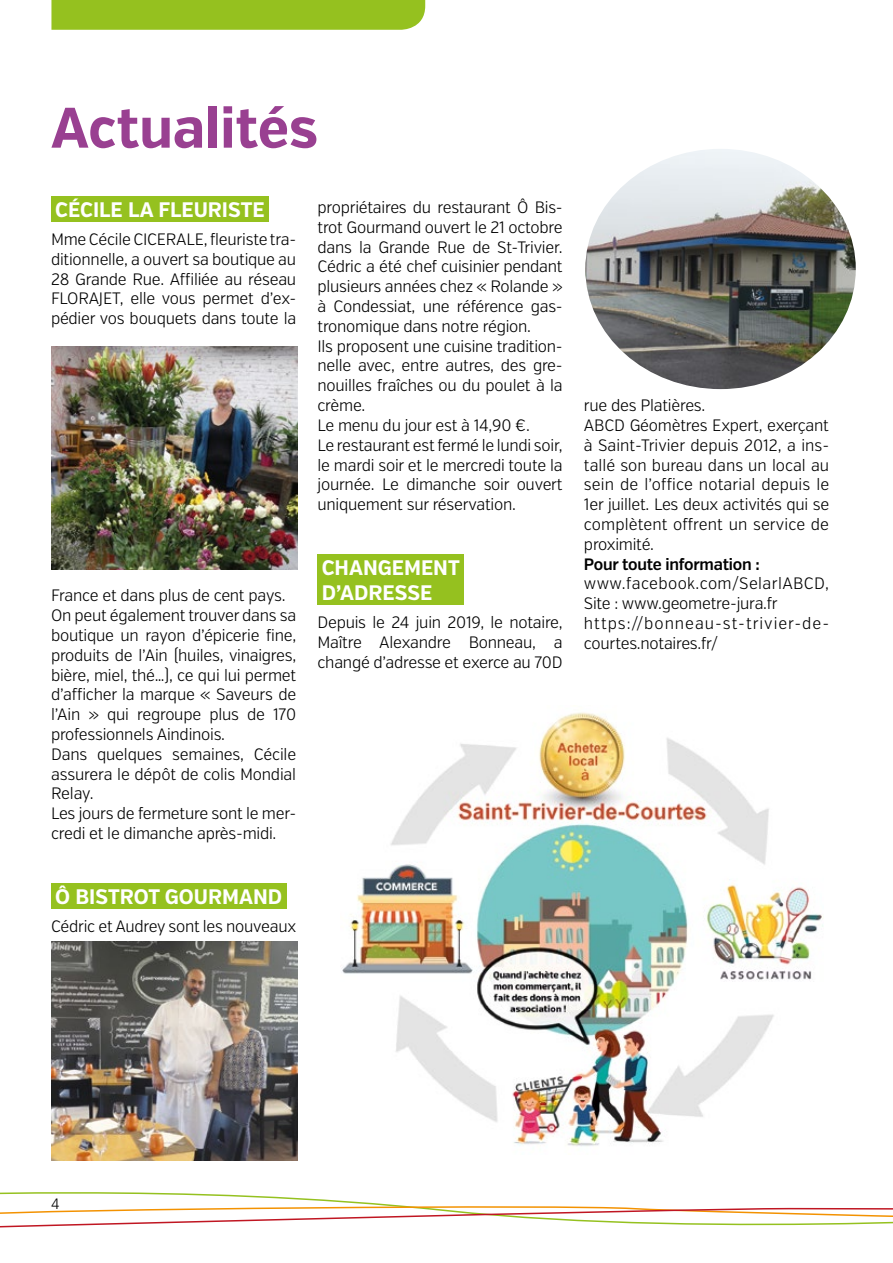
<style>
.page{position:relative;width:893px;height:1263px;background:#fff}
.page>*{position:absolute;margin:0;border:0;box-sizing:border-box;transform-origin:0 0}
.t1{font:700 57px "Verb Cond";color:#994091}
.t2{font:700 21px/25.2px "Verb Cond";color:#fff}
.t3{font:300 16.5px/19.8px "Verb Cond";letter-spacing:-.015em;color:#000}
.t4{font:300 16.5px/19.8px "Verb Cond";letter-spacing:.02em;color:#000}
.t5{font:600 16.5px "Verb Cond";letter-spacing:-.015em;color:#000}
.t6{font:300 15px "Verb Cond";color:#000}
</style>
<div class="page">
<svg style="left:0;top:1192px;width:233px;height:3px"></svg>
<svg style="left:0;top:1195px;width:893px;height:33px"></svg>
<div style="left:51px;top:196px;width:218px;height:26px;background:#95c11f"></div>
<div style="left:51px;top:884px;width:235px;height:25px;background:#95c11f"></div>
<div style="left:317px;top:555px;width:146px;height:50px;background:#95c11f"></div>
<div style="left:51px;top:0;width:374px;height:30px;background:#95c11f"></div>
<img style="left:51px;top:347px;width:247px;height:223px">
<img style="left:51px;top:942px;width:247px;height:219px">
<img style="left:585px;top:149px;width:271px;height:240px">
<img style="left:342px;top:712px;width:481px;height:434px">
<h1 class="t1" style="left:51px;top:93px;width:268px">Actualités</h1>
<p class="t2" style="left:55px;top:197px;width:211px">CÉCILE LA FLEURISTE</p>
<p class="t3" style="left:51px;top:230px;width:247px;text-align:justify">Mme Cécile CICERALE, fleuriste tra&shy;ditionnelle, a ouvert sa boutique au 28 Grande Rue. Affiliée au réseau FLORAJET, elle vous permet d’ex&shy;pédier vos bouquets dans toute la</p>
<p class="t3" style="left:51px;top:586px;width:247px">France et dans plus de cent pays.<br>On peut également trouver dans sa boutique un rayon d’épicerie fine, produits de l’Ain (huiles, vinaigres, bière, miel, thé…), ce qui lui permet d’afficher la marque « Saveurs de l’Ain » qui regroupe plus de 170 professionnels Aindinois.<br>Dans quelques semaines, Cécile assurera le dépôt de colis Mondial<br>Relay.<br>Les jours de fermeture sont le mer&shy;credi et le dimanche après-midi.</p>
<p class="t2" style="left:55px;top:884px;width:228px">Ô BISTROT GOURMAND</p>
<p class="t3" style="left:51px;top:917px;width:247px">Cédric et Audrey sont les nouveaux</p>
<p class="t3" style="left:317px;top:198px;width:247px">propriétaires du restaurant Ô Bis&shy;trot Gourmand ouvert le 21 octobre dans la Grande Rue de St-Trivier.<br>Cédric a été chef cuisinier pendant plusieurs années chez « Rolande » à Condessiat, une référence gas&shy;tronomique dans notre région.<br>Ils proposent une cuisine tradition&shy;nelle avec, entre autres, des gre&shy;nouilles fraîches ou du poulet à la crème.<br>Le menu du jour est à 14,90 €.<br>Le restaurant est fermé le lundi soir, le mardi soir et le mercredi toute la journée. Le dimanche soir ouvert uniquement sur réservation.</p>
<p class="t2" style="left:322px;top:555px;width:140px">CHANGEMENT<br>D’ADRESSE</p>
<p class="t3" style="left:317px;top:613px;width:247px;text-align:justify">Depuis le 24 juin 2019, le notaire, Maître Alexandre Bonneau, a changé d’adresse et exerce au 70D</p>
<p class="t3" style="left:584px;top:396px;width:247px">rue des Platières.<br>ABCD Géomètres Expert, exerçant à Saint-Trivier depuis 2012, a ins&shy;tallé son bureau dans un local au sein de l’office notarial depuis le<br>1er juillet. Les deux activités qui se complètent offrent un service de proximité.</p>
<p class="t5" style="left:584px;top:554px;width:177px">Pour toute information :</p>
<p class="t4" style="left:584px;top:574px;width:247px">www.facebook.com/SelarlABCD,<br>Site : www.geometre-jura.fr https://bonneau-st-trivier-de&shy;courtes.notaires.fr/</p>
<p class="t6" style="left:51px;top:1195px;width:10px">4</p>
</div>
